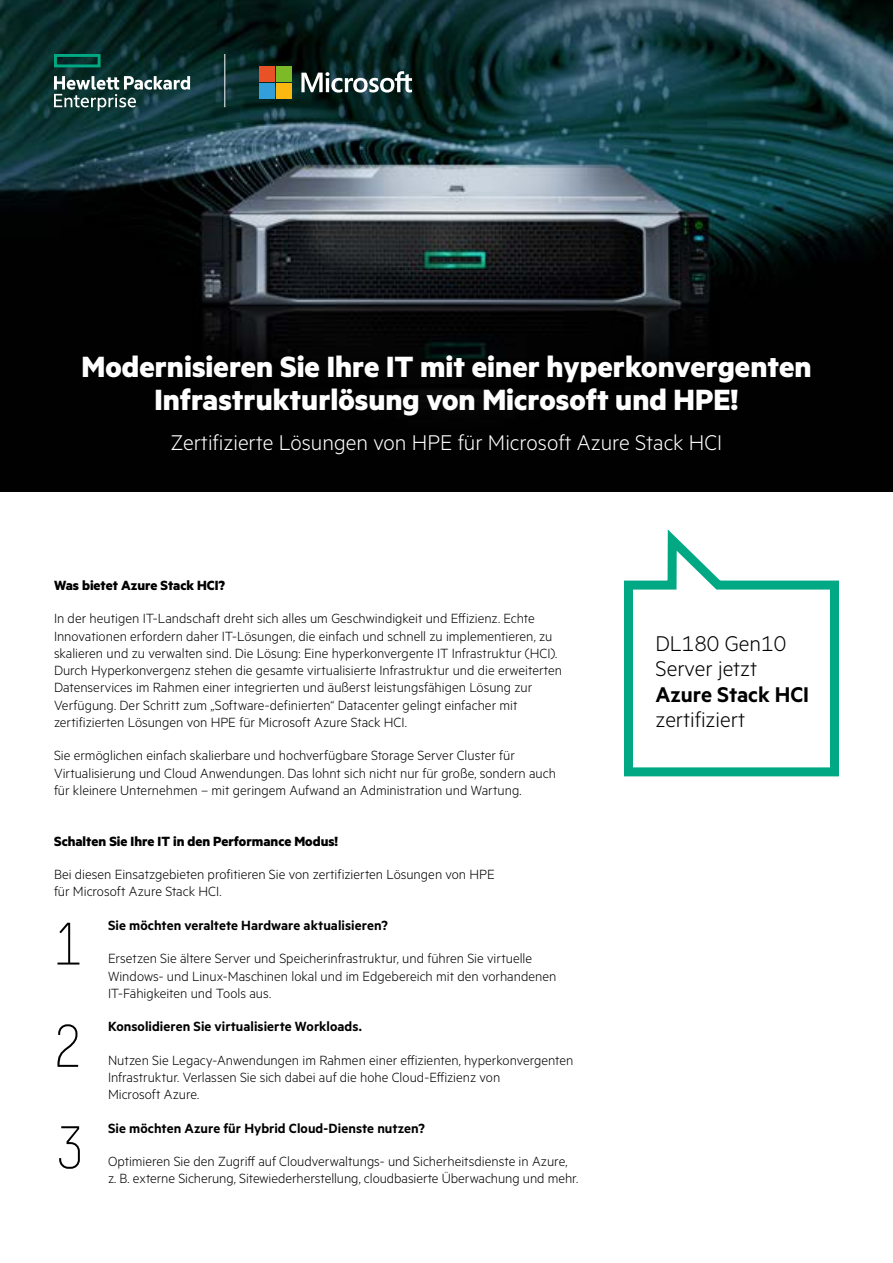
<style>
.page{position:relative;width:893px;height:1263px;background:#fff}
.page>*{position:absolute;margin:0;border:0;box-sizing:border-box;transform-origin:0 0}
.t1{font:300 58.8px/101.7px "HPE Simple";color:#000;text-align:justify}
.t2{font:700 33px/33px "Metric HPE";color:#fff;text-align:center}
.t3{font:300 24px "Metric HPE";color:#fff}
.t4{font:300 24px/25.5px "Metric HPE";color:#000}
.t5{font:600 24px "Metric HPE";color:#000}
.t6{font:300 15px/17.2px "Metric HPE";color:#000}
.t7{font:600 15px "Metric HPE";letter-spacing:.005em;color:#000}
.t8{font:700 15px "Metric HPE";color:#000}
</style>
<div class="page">
<svg style="left:624px;top:529px;width:215px;height:248px"></svg>
<img style="left:0;top:0;width:893px;height:492px">
<svg style="left:54px;top:54px;width:47px;height:13px"></svg>
<svg style="left:54px;top:76px;width:136px;height:35px"></svg>
<svg style="left:301px;top:71px;width:111px;height:22px"></svg>
<div style="left:259px;top:66px;width:15px;height:16px;background:#e95127"></div>
<div style="left:276px;top:66px;width:16px;height:16px;background:#7dba28"></div>
<div style="left:259px;top:83px;width:15px;height:16px;background:#329fda"></div>
<div style="left:276px;top:83px;width:16px;height:16px;background:#fbb810"></div>
<hr style="left:224px;top:54px;width:1px;height:53px;background:#fff">
<h2 class="t2" style="left:81px;top:349px;width:732px">Modernisieren Sie Ihre IT mit einer hyperkonvergenten<br>Infrastrukturlösung von Microsoft und HPE!</h2>
<h3 class="t3" style="left:171px;top:428px;width:553px">Zertifizierte Lösungen von HPE für Microsoft Azure Stack HCI</h3>
<p class="t8" style="left:54px;top:576px;width:173px">Was bietet Azure Stack HCI?</p>
<p class="t6" style="left:54px;top:609px;width:510px">In der heutigen IT-Landschaft dreht sich alles um Geschwindigkeit und Effizienz. Echte Innovationen erfordern daher IT-Lösungen, die einfach und schnell zu implementieren, zu skalieren und zu verwalten sind. Die Lösung: Eine hyperkonvergente IT Infrastruktur (HCI).<br>Durch Hyperkonvergenz stehen die gesamte virtualisierte Infrastruktur und die erweiterten Datenservices im Rahmen einer integrierten und äußerst leistungsfähigen Lösung zur Verfügung. Der Schritt zum „Software-definierten“ Datacenter gelingt einfacher mit zertifizierten Lösungen von HPE für Microsoft Azure Stack HCI.</p>
<p class="t6" style="left:54px;top:746px;width:504px">Sie ermöglichen einfach skalierbare und hochverfügbare Storage Server Cluster für<br>Virtualisierung und Cloud Anwendungen. Das lohnt sich nicht nur für große, sondern auch für kleinere Unternehmen – mit geringem Aufwand an Administration und Wartung.</p>
<p class="t8" style="left:54px;top:832px;width:286px">Schalten Sie Ihre IT in den Performance Modus!</p>
<p class="t6" style="left:54px;top:865px;width:442px">Bei diesen Einsatzgebieten profitieren Sie von zertifizierten Lösungen von HPE für Microsoft Azure Stack HCI.</p>
<p class="t7" style="left:108px;top:916px;width:281px">Sie möchten veraltete Hardware aktualisieren?</p>
<p class="t6" style="left:108px;top:949px;width:450px">Ersetzen Sie ältere Server und Speicherinfrastruktur, und führen Sie virtuelle<br>Windows- und Linux-Maschinen lokal und im Edgebereich mit den vorhandenen<br>IT-Fähigkeiten und Tools aus.</p>
<p class="t7" style="left:108px;top:1017px;width:255px">Konsolidieren Sie virtualisierte Workloads.</p>
<p class="t6" style="left:108px;top:1051px;width:467px">Nutzen Sie Legacy-Anwendungen im Rahmen einer effizienten, hyperkonvergenten<br>Infrastruktur. Verlassen Sie sich dabei auf die hohe Cloud-Effizienz von<br>Microsoft Azure.</p>
<p class="t7" style="left:108px;top:1119px;width:318px">Sie möchten Azure für Hybrid Cloud-Dienste nutzen?</p>
<p class="t6" style="left:108px;top:1152px;width:472px">Optimieren Sie den Zugriff auf Cloudverwaltungs- und Sicherheitsdienste in Azure, z. B. externe Sicherung, Sitewiederherstellung, cloudbasierte Überwachung und mehr.</p>
<h1 class="t1" style="left:52px;top:894px;width:34px">1<br>2<br>3</h1>
<h3 class="t4" style="left:655px;top:629px;width:132px">DL180 Gen10<br>Server jetzt</h3>
<h3 class="t5" style="left:655px;top:680px;width:155px">Azure Stack HCI</h3>
<h3 class="t4" style="left:655px;top:706px;width:91px">zertifiziert</h3>
</div>
